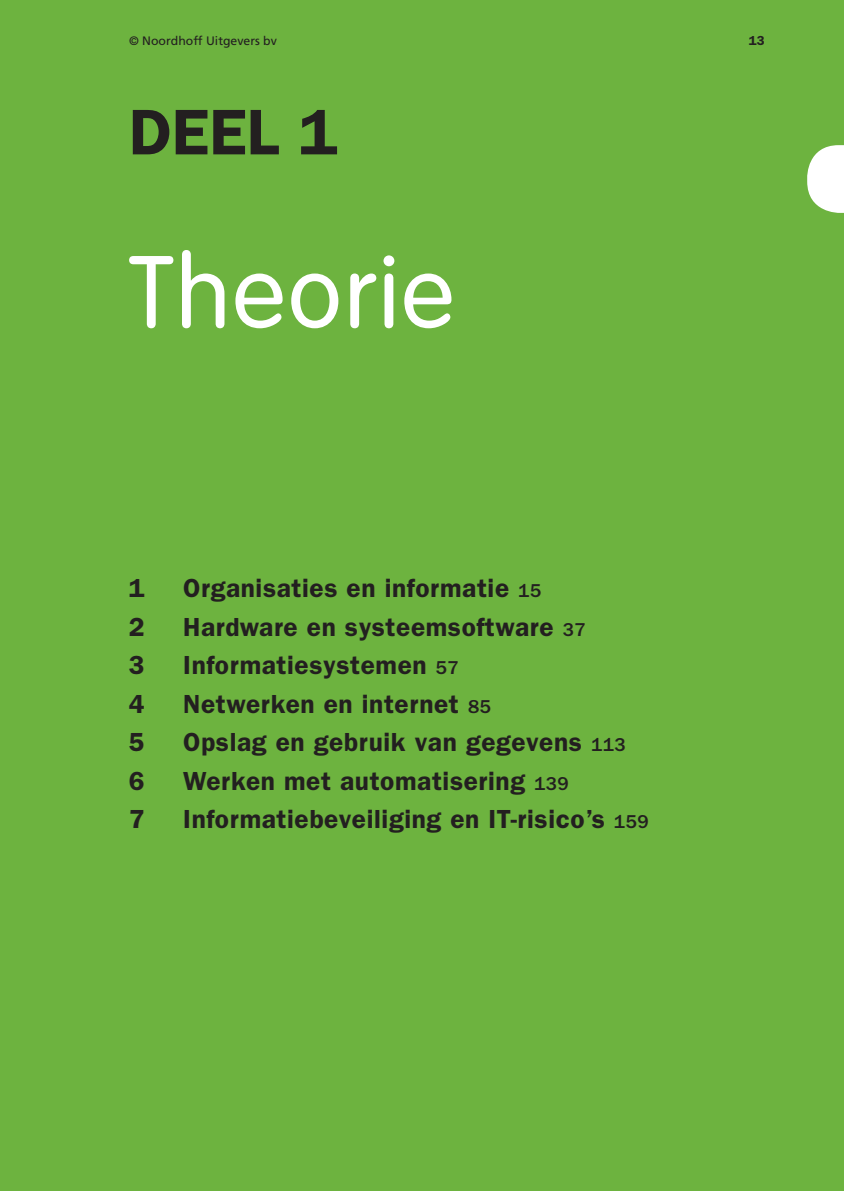
<style>
.page{position:relative;width:844px;height:1191px;background:#fff}
.page>*{position:absolute;margin:0;border:0;box-sizing:border-box;transform-origin:0 0}
.t1{font:300 100.62px "VAG Rounded Std";letter-spacing:.025em;color:#fff}
.t2{font:600 64.75px "ITC Franklin Gothic Std";color:#231f20}
.t3{font:600 26.25px "ITC Franklin Gothic Std";letter-spacing:.025em;color:#231f20}
.t4{font:600 13.12px "ITC Franklin Gothic Std";color:#231f20}
.t5{font:12.25px "Frutiger LT Std";color:#231f20}
.s1{font-weight:500;font-size:19.25px}
</style>
<div class="page">
<div style="left:0;top:0;width:843px;height:1191px;background:#6db33f"></div>
<svg style="left:807px;top:145px;width:36px;height:68px"></svg>
<p class="t5" style="left:129px;top:35px;width:149px">© Noordhoff Uitgevers bv</p>
<p class="t4" style="left:748px;top:35px;width:17px">13</p>
<h2 class="t2" style="left:129px;top:108px;width:210px">DEEL 1</h2>
<h1 class="t1" style="left:129px;top:249px;width:326px">Theorie</h1>
<p class="t3" style="left:129px;top:578px;width:17px">1</p>
<p class="t3" style="left:183px;top:578px;width:359px">Organisaties en informatie <span class="s1">15</span></p>
<p class="t3" style="left:129px;top:617px;width:17px">2</p>
<p class="t3" style="left:183px;top:617px;width:404px">Hardware en systeemsoftware <span class="s1">37</span></p>
<p class="t3" style="left:129px;top:655px;width:17px">3</p>
<p class="t3" style="left:183px;top:655px;width:277px">Informatiesystemen <span class="s1">57</span></p>
<p class="t3" style="left:129px;top:694px;width:17px">4</p>
<p class="t3" style="left:183px;top:694px;width:309px">Netwerken en internet <span class="s1">85</span></p>
<p class="t3" style="left:129px;top:732px;width:17px">5</p>
<p class="t3" style="left:183px;top:732px;width:444px">Opslag en gebruik van gegevens <span class="s1">113</span></p>
<p class="t3" style="left:129px;top:771px;width:17px">6</p>
<p class="t3" style="left:183px;top:771px;width:387px">Werken met automatisering <span class="s1">139</span></p>
<p class="t3" style="left:129px;top:809px;width:17px">7</p>
<p class="t3" style="left:183px;top:809px;width:467px">Informatiebeveiliging en IT-risico’s <span class="s1">159</span></p>
</div>
